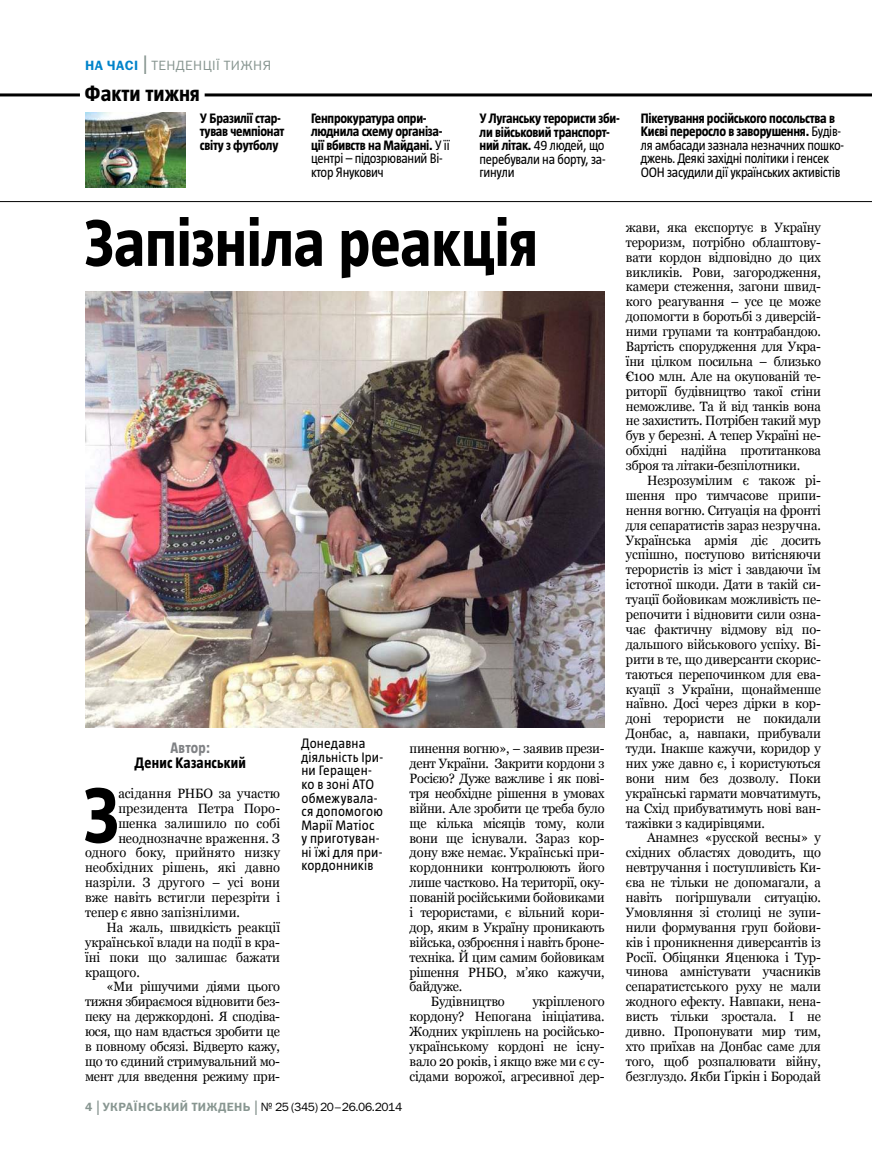
<style>
.page{position:relative;width:872px;height:1149px;background:#fff}
.page>*{position:absolute;margin:0;border:0;box-sizing:border-box;transform-origin:0 0}
.t1{font:700 77.25px "UT Magazine";color:#000;scale:.95 1}
.t2{font:700 65.1px "UT Magazine";letter-spacing:-.005em;color:#000;scale:.94 1}
.t3{font:700 21px "UT Magazine";color:#000}
.t4{font:700 15px "UT Magazine";letter-spacing:.015em;color:#000;scale:.94 1}
.t5{font:700 15px "UT Magazine";letter-spacing:.015em;color:#808285;scale:.94 1}
.t6{font:13.5px/14.9px "Georgia";letter-spacing:-.02em;color:#000;text-align:justify;scale:.95 1}
.t7{font:700 13.5px/13.5px "UT Magazine";letter-spacing:-.02em;color:#000;scale:.95 1}
.t8{font:13.5px/13.5px "UT Magazine";letter-spacing:-.02em;color:#000;scale:.95 1}
.t9{font:13.5px "Georgia";color:#000;scale:.95 1}
.t10{font:13.5px "Georgia";letter-spacing:.005em;color:#000;scale:.95 1}
.t11{font:13.5px/13.5px "UT Magazine";letter-spacing:.015em;color:#000}
.t12{font:13.5px "Georgia";letter-spacing:.01em;color:#000;scale:.95 1}
.t13{font:13.5px "Franklin Gothic Book C";letter-spacing:.03em;color:#889691}
.t14{font:12px "Franklin Gothic Book C";letter-spacing:-.03em;color:#000}
.s1{font-family:"Franklin Gothic Demi C";color:#0083ca}
.s2{font-size:27px}
.s3{font-weight:400}
.s4{font-weight:700}
.s5{font-family:"Franklin Gothic Demi C";color:#889691}
.s6{font-size:21px;color:#889691}
</style>
<div class="page">
<hr style="left:0;top:201px;width:872px;height:1px;background:#000">
<hr style="left:0;top:93px;width:872px;height:3px;background:#000">
<div style="left:80px;top:83px;width:125px;height:15px;background:#fff"></div>
<img style="left:85px;top:291px;width:519px;height:436px">
<img style="left:85px;top:113px;width:101px;height:74px">
<p class="t13" style="left:85px;top:58px;width:188px"><span class="s1">на часі</span><span class="s2">|</span>тенденції тижня</p>
<h3 class="t3" style="left:85px;top:82px;width:117px">Факти тижня</h3>
<p class="t7" style="left:200px;top:111px;width:91px">У Бразилії стар&shy;тував чемпіонат світу з футболу</p>
<p class="t7" style="left:311px;top:111px;width:148px">Генпрокуратура опри&shy;люднила схему організа&shy;ції вбивств на Майдані. <span class="s3">У її центрі – підозрюваний Ві&shy;ктор Янукович</span></p>
<p class="t7" style="left:479px;top:112px;width:149px">У Луганську терористи зби&shy;ли військовий транспорт&shy;ний літак. <span class="s3">49 людей, що перебували на борту, за&shy;гинули</span></p>
<p class="t8" style="left:641px;top:111px;width:215px"><span class="s4">Пікетування російського посольства в Києві переросло в заворушення.</span> Будів&shy;ля амбасади зазнала незначних пошко&shy;джень. Деякі західні політики і генсек ООН засудили дії українських активістів</p>
<h2 class="t2" style="left:84px;top:207px;width:484px">Запізніла реакція</h2>
<p class="t5" style="left:170px;top:739px;width:44px">Автор:</p>
<p class="t4" style="left:135px;top:754px;width:120px">Денис Казанський</p>
<h1 class="t1" style="left:84px;top:773px;width:39px">З</h1>
<p class="t10" style="left:118px;top:784px;width:172px">асідання РНБО за участю</p>
<p class="t10" style="left:118px;top:799px;width:172px">президента Петра Поро-</p>
<p class="t10" style="left:118px;top:814px;width:172px">шенка залишило по собі</p>
<p class="t6" style="left:118px;top:830px;width:172px">неоднозначне враження. З</p>
<p class="t12" style="left:85px;top:844px;width:207px">одного боку, прийнято низку</p>
<p class="t10" style="left:85px;top:859px;width:207px">необхідних рішень, які давно</p>
<p class="t10" style="left:85px;top:874px;width:207px">назріли. З другого – усі вони</p>
<p class="t9" style="left:85px;top:889px;width:207px">вже навіть встигли перезріти і</p>
<p class="t10" style="left:85px;top:903px;width:164px">тепер є явно запізнілими.</p>
<p class="t9" style="left:106px;top:918px;width:184px">На жаль, швидкість реакції</p>
<p class="t9" style="left:85px;top:933px;width:207px">української влади на події в кра-</p>
<p class="t9" style="left:85px;top:948px;width:207px">їні поки що залишає бажати</p>
<p class="t9" style="left:85px;top:963px;width:59px">кращого.</p>
<p class="t6" style="left:106px;top:979px;width:184px">«Ми рішучими діями цього</p>
<p class="t6" style="left:85px;top:994px;width:207px">тижня збираємося відновити без-</p>
<p class="t6" style="left:85px;top:1009px;width:207px">пеку на держкордоні. Я сподіва-</p>
<p class="t6" style="left:85px;top:1023px;width:207px">юся, що нам вдасться зробити це</p>
<p class="t6" style="left:85px;top:1038px;width:207px">в повному обсязі. Відверто кажу,</p>
<p class="t6" style="left:85px;top:1053px;width:207px">що то єдиний стримувальний мо-</p>
<p class="t6" style="left:85px;top:1068px;width:207px">мент для введення режиму при-</p>
<p class="t11" style="left:301px;top:736px;width:83px">Донедавна діяльність Іри&shy;ни Геращен&shy;ко в зоні АТО обмежувала&shy;ся допомогою<br>Марії Матіос у приготуван&shy;ні їжі для при&shy;кордонників</p>
<p class="t6" style="left:409px;top:741px;width:207px">пинення вогню», – заявив прези-</p>
<p class="t6" style="left:409px;top:756px;width:207px">дент України. Закрити кордони з</p>
<p class="t6" style="left:409px;top:771px;width:207px">Росією? Дуже важливе і як пові-</p>
<p class="t6" style="left:409px;top:785px;width:207px">тря необхідне рішення в умовах</p>
<p class="t6" style="left:409px;top:800px;width:207px">війни. Але зробити це треба було</p>
<p class="t6" style="left:409px;top:815px;width:207px">ще кілька місяців тому, коли</p>
<p class="t9" style="left:409px;top:829px;width:207px">вони ще існували. Зараз кор-</p>
<p class="t9" style="left:409px;top:844px;width:207px">дону вже немає. Українські при-</p>
<p class="t6" style="left:409px;top:860px;width:207px">кордонники контролюють його</p>
<p class="t6" style="left:409px;top:875px;width:207px">лише частково. На території, оку-</p>
<p class="t6" style="left:409px;top:890px;width:207px">пованій російськими бойовиками</p>
<p class="t6" style="left:409px;top:904px;width:207px">і терористами, є вільний кори-</p>
<p class="t6" style="left:409px;top:919px;width:207px">дор, яким в Україну проникають</p>
<p class="t6" style="left:409px;top:934px;width:207px">війська, озброєння і навіть броне-</p>
<p class="t6" style="left:409px;top:949px;width:207px">техніка. Й цим самим бойовикам</p>
<p class="t6" style="left:409px;top:964px;width:207px">рішення РНБО, м’яко кажучи,</p>
<p class="t6" style="left:409px;top:979px;width:57px">байдуже.</p>
<p class="t6" style="left:431px;top:994px;width:79px">Будівництво</p>
<p class="t6" style="left:409px;top:994px;width:207px;text-indent:123px">укріпленого кордону? Непогана ініціатива.<br>Жодних укріплень на російсько&shy;українському кордоні не існу&shy;вало 20 років, і якщо вже ми є су&shy;сідами ворожої, агресивної дер-</p>
<p class="t14" style="left:85px;top:1099px;width:319px"><span class="s5">4</span><span class="s6">|</span><span class="s5">УКРАЇНСЬКИЙ ТИЖДЕНЬ</span><span class="s6">|</span>№ 25 (345) 20–26.06.2014</p>
<p class="t6" style="left:626px;top:220px;width:207px">жави, яка експортує в Україну тероризм, потрібно облаштову&shy;вати кордон відповідно до цих викликів. Рови, загородження, камери стеження, загони швид&shy;кого реагування – усе це може допомогти в боротьбі з диверсій&shy;ними групами та контрабандою.<br>Вартість спорудження для Укра&shy;їни цілком посильна – близько €100 млн. Але на окупованій те&shy;риторії будівництво такої стіни неможливе. Та й від танків вона не захистить. Потрібен такий мур був у березні. А тепер Україні не&shy;обхідні надійна протитанкова зброя та літаки-безпілотники.</p>
<p class="t6" style="left:626px;top:473px;width:207px;text-indent:21px">Незрозумілим є також рі&shy;шення про тимчасове припи&shy;нення вогню. Ситуація на фронті для сепаратистів зараз незручна.<br>Українська армія діє досить успішно, поступово витісняючи терористів із міст і завдаючи їм істотної шкоди. Дати в такій си&shy;туації бойовикам можливість пе&shy;репочити і відновити сили озна&shy;чає фактичну відмову від по&shy;дальшого військового успіху. Ві&shy;рити в те, що диверсанти скорис&shy;таються перепочинком для ева&shy;куації з України, щонайменше наївно. Досі через дірки в кор&shy;доні терористи не покидали Донбас, а, навпаки, прибували туди. Інакше кажучи, коридор у них уже давно є, і користуються вони ним без дозволу. Поки українські гармати мовчатимуть, на Схід прибуватимуть нові ван&shy;тажівки з кадирівцями.</p>
<p class="t6" style="left:626px;top:830px;width:207px;text-indent:21px">Анамнез «русской весны» у східних областях доводить, що невтручання і поступливість Ки&shy;єва не тільки не допомагали, а навіть погіршували ситуацію.<br>Умовляння зі столиці не зупи&shy;нили формування груп бойови&shy;ків і проникнення диверсантів із Росії. Обіцянки Яценюка і Тур&shy;чинова амністувати учасників сепаратистського руху не мали жодного ефекту. Навпаки, нена&shy;висть тільки зростала. І не дивно. Пропонувати мир тим, хто приїхав на Донбас саме для того, щоб розпалювати війну, безглуздо. Якби Ґіркін і Бородай</p>
</div>
